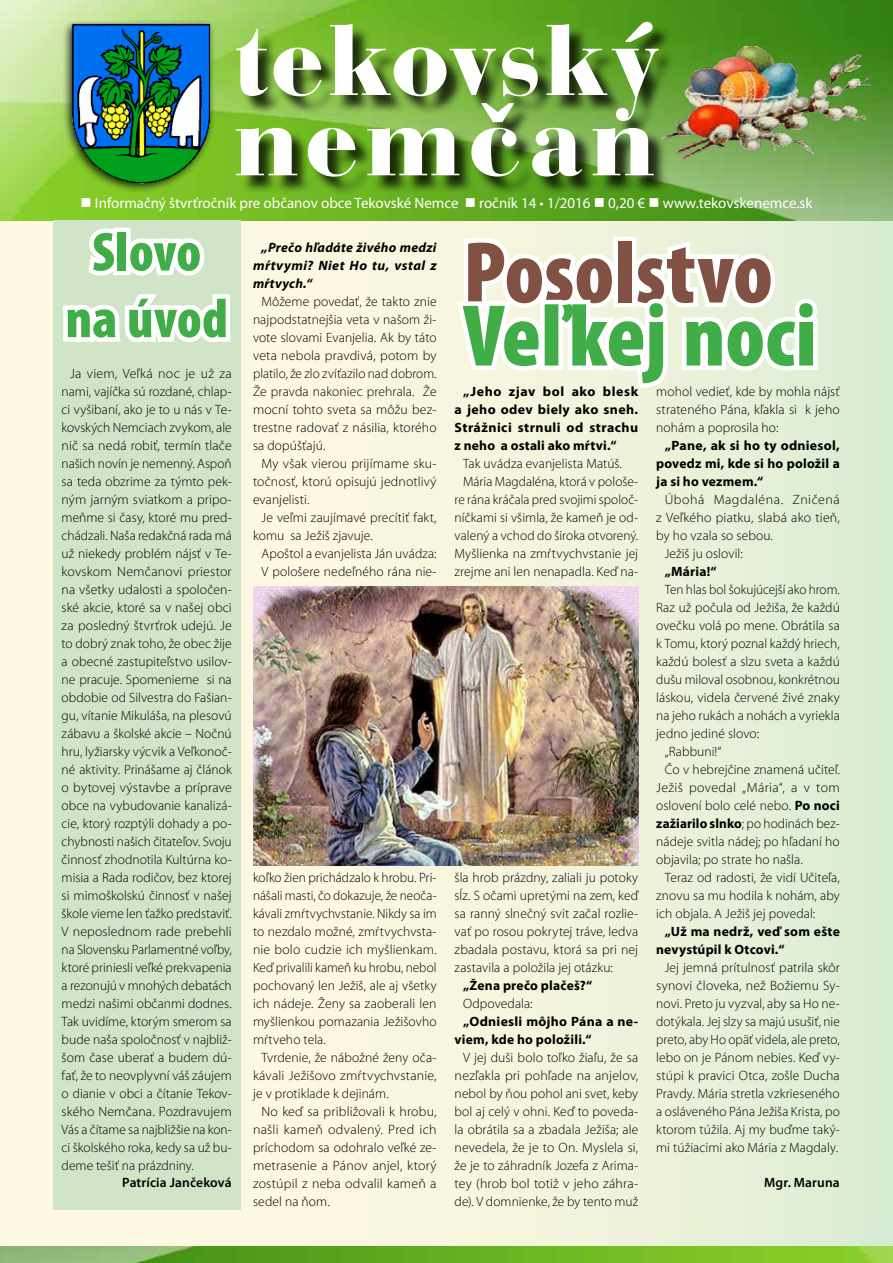
<style>
.page{position:relative;width:893px;height:1263px;background:#fff}
.page>*{position:absolute;margin:0;border:0;box-sizing:border-box;transform-origin:0 0}
.t1{font:900 105px/80.2px "Bauer Bodoni BT";letter-spacing:.04em;color:#fff}
.t2{font:900 condensed 88.5px "Mini Pro";color:#41ad49}
.t3{font:900 condensed 88.5px "Mini Pro";color:#815243}
.t4{font:900 condensed 55.5px/66.6px "Mini Pro";letter-spacing:.005em;color:#41ad49;text-align:center}
.t5{font:15px "Mini Pro";color:#fff}
.t6{font:300 13.5px/18px "Mini Pro";letter-spacing:.005em;color:#000;text-align:justify}
.t7{font:700 13.5px/18px "Mini Pro";letter-spacing:.015em;color:#000;text-align:justify}
.t8{font:italic 700 13.5px/18px "Mini Pro";letter-spacing:.025em;color:#000;text-align:justify}
.t9{font:600 13.5px "Mini Pro";letter-spacing:.01em;color:#000}
.t10{font:300 13.5px "Mini Pro";letter-spacing:.025em;color:#000}
.t11{font:300 13.5px "Mini Pro";letter-spacing:.035em;color:#000}
.s1{font-weight:700}
</style>
<div class="page">
<div style="left:0;top:0;width:893px;height:1263px;background:linear-gradient(to right,#fff9e0,#e2eed6)"></div>
<img style="left:0;top:0;width:893px;height:220px">
<img style="left:0;top:1247px;width:893px;height:16px">
<div style="left:239px;top:25px;width:437px;height:115px;background:#000;opacity:.75"></div>
<div style="left:62px;top:20px;width:154px;height:174px;background:#000;opacity:.77"></div>
<img style="left:71px;top:23px;width:140px;height:160px">
<div style="left:239px;top:106px;width:433px;height:90px;background:#000;opacity:.75"></div>
<img style="left:661px;top:46px;width:210px;height:112px">
<div style="left:53px;top:220px;width:187px;height:990px;background:#d0e4c8"></div>
<svg style="left:63px;top:227px;width:168px;height:115px"></svg>
<svg style="left:451px;top:196px;width:371px;height:197px"></svg>
<img style="left:253px;top:587px;width:385px;height:278px">
<h1 class="t1" style="left:234px;top:17px;width:427px">tekovský nemčan</h1>
<p class="t5" style="left:81px;top:195px;width:733px">■ Informačný štvrťročník pre občanov obce Tekovské Nemce ■ ročník 14 • 1/2016 ■ 0,20 € ■ www.tekovskenemce.sk</p>
<h3 class="t4" style="left:65px;top:219px;width:164px">Slovo na úvod</h3>
<p class="t6" style="left:62px;top:365px;width:172px;text-indent:9px">Ja viem, Veľká noc je už za nami, vajíčka sú rozdané, chlap&shy;ci vyšibaní, ako je to u nás v Te&shy;kovských Nemciach zvykom, ale nič sa nedá robiť, termín tlače našich novín je nemenný. Aspoň sa teda obzrime za týmto pek&shy;ným jarným sviatkom a pripo&shy;meňme si časy, ktoré mu pred&shy;chádzali. Naša redakčná rada má už niekedy problém nájsť v Te&shy;kovskom Nemčanovi priestor na všetky udalosti a spoločen&shy;ské akcie, ktoré sa v našej obci za posledný štvrťrok udejú. Je to dobrý znak toho, že obec žije a obecné zastupiteľstvo usilov&shy;ne pracuje. Spomenieme si na obdobie od Silvestra do Fašian&shy;gu, vítanie Mikuláša, na plesovú zábavu a školské akcie – Nočnú hru, lyžiarsky výcvik a Veľkonoč&shy;né aktivity. Prinášame aj článok o bytovej výstavbe a príprave obce na vybudovanie kanalizá&shy;cie, ktorý rozptýli dohady a po&shy;chybnosti našich čitateľov. Svoju činnosť zhodnotila Kultúrna ko&shy;misia a Rada rodičov, bez ktorej si mimoškolskú činnosť v našej škole vieme len ťažko predstaviť.<br>V neposlednom rade prebehli na Slovensku Parlamentné voľby, ktoré priniesli veľké prekvapenia a rezonujú v mnohých debatách medzi našimi občanmi dodnes.<br>Tak uvidíme, ktorým smerom sa bude naša spoločnosť v najbliž&shy;šom čase uberať a budem dú&shy;fať, že to neovplyvní váš záujem o dianie v obci a čítanie Tekov&shy;ského Nemčana. Pozdravujem Vás a čítame sa najbližšie na kon&shy;ci školského roka, kedy sa už bu&shy;deme tešiť na prázdniny.</p>
<p class="t9" style="left:122px;top:1174px;width:111px">Patrícia Jančeková</p>
<p class="t8" style="left:253px;top:239px;width:185px;text-indent:9px">„Prečo hľadáte živého medzi mŕtvymi? Niet Ho tu, vstal z mŕtvych.“</p>
<p class="t6" style="left:253px;top:293px;width:185px;text-indent:9px">Môžeme povedať, že takto znie najpodstatnejšia veta v našom ži&shy;vote slovami Evanjelia. Ak by táto veta nebola pravdivá, potom by platilo, že zlo zvíťazilo nad dobrom.<br>Že pravda nakoniec prehrala. Že mocní tohto sveta sa môžu bez&shy;trestne radovať z násilia, ktorého sa dopúšťajú.</p>
<p class="t6" style="left:253px;top:455px;width:185px;text-indent:9px">My však vierou prijímame sku&shy;točnosť, ktorú opisujú jednotlivý evanjelisti.</p>
<p class="t6" style="left:253px;top:509px;width:185px;text-indent:9px">Je veľmi zaujímavé precítiť fakt, komu sa Ježiš zjavuje.</p>
<p class="t6" style="left:261px;top:545px;width:177px">Apoštol a evanjelista Ján uvádza:<br>V pološere nedeľného rána nie-</p>
<p class="t6" style="left:253px;top:869px;width:185px">koľko žien prichádzalo k hrobu. Pri&shy;nášali masti, čo dokazuje, že neoča&shy;kávali zmŕtvychvstanie. Nikdy sa im to nezdalo možné, zmŕtvychvsta&shy;nie bolo cudzie ich myšlienkam.<br>Keď privalili kameň ku hrobu, nebol pochovaný len Ježiš, ale aj všetky ich nádeje. Ženy sa zaoberali len myšlienkou pomazania Ježišovho mŕtveho tela.</p>
<p class="t6" style="left:253px;top:1049px;width:185px;text-indent:9px">Tvrdenie, že nábožné ženy oča&shy;kávali Ježišovo zmŕtvychvstanie, je v protiklade k dejinám.</p>
<p class="t6" style="left:253px;top:1103px;width:185px;text-indent:9px">No keď sa približovali k hrobu, našli kameň odvalený. Pred ich príchodom sa odohralo veľké ze&shy;metrasenie a Pánov anjel, ktorý zostúpil z neba odvalil kameň a sedel na ňom.</p>
<h2 class="t3" style="left:463px;top:224px;width:311px">Posolstvo</h2>
<h2 class="t2" style="left:463px;top:287px;width:355px">Veľkej noci</h2>
<p class="t7" style="left:455px;top:383px;width:185px;text-indent:9px">„Jeho zjav bol ako blesk a jeho odev biely ako sneh.<br>Strážnici strnuli od strachu z neho a ostali ako mŕtvi.“</p>
<p class="t6" style="left:463px;top:455px;width:160px">Tak uvádza evanjelista Matúš.</p>
<p class="t6" style="left:463px;top:473px;width:177px">Mária Magdaléna, ktorá v pološe-</p>
<p class="t6" style="left:455px;top:491px;width:185px">re rána kráčala pred svojimi spoloč-</p>
<p class="t6" style="left:455px;top:509px;width:185px">níčkami si všimla, že kameň je od-</p>
<p class="t6" style="left:455px;top:527px;width:185px">valený a vchod do široka otvorený.</p>
<p class="t6" style="left:455px;top:545px;width:185px">Myšlienka na zmŕtvychvstanie jej</p>
<p class="t6" style="left:455px;top:563px;width:185px">zrejme ani len nenapadla. Keď na-</p>
<p class="t6" style="left:455px;top:869px;width:185px">šla hrob prázdny, zaliali ju potoky sĺz. S očami upretými na zem, keď sa ranný slnečný svit začal rozlie&shy;vať po rosou pokrytej tráve, ledva zbadala postavu, ktorá sa pri nej zastavila a položila jej otázku:</p>
<p class="t7" style="left:463px;top:977px;width:131px">„Žena prečo plačeš?“</p>
<p class="t6" style="left:463px;top:995px;width:71px">Odpovedala:</p>
<p class="t7" style="left:455px;top:1013px;width:185px;text-indent:9px">„Odniesli môjho Pána a ne&shy;viem, kde ho položili.“</p>
<p class="t6" style="left:455px;top:1049px;width:185px;text-indent:9px">V jej duši bolo toľko žiaľu, že sa nezľakla pri pohľade na anjelov, nebol by ňou pohol ani svet, keby bol aj celý v ohni. Keď to poveda&shy;la obrátila sa a zbadala Ježiša; ale nevedela, že je to On. Myslela si, že je to záhradník Jozefa z Arima&shy;tey (hrob bol totiž v jeho záhra&shy;de). V domnienke, že by tento muž</p>
<p class="t6" style="left:656px;top:383px;width:185px">mohol vedieť, kde by mohla nájsť strateného Pána, kľakla si k jeho nohám a poprosila ho:</p>
<p class="t7" style="left:656px;top:437px;width:185px;text-indent:9px">„Pane, ak si ho ty odniesol, povedz mi, kde si ho položil a ja si ho vezmem.“</p>
<p class="t11" style="left:665px;top:492px;width:177px">Úbohá Magdaléna. Zničená</p>
<p class="t6" style="left:656px;top:509px;width:185px">z Veľkého piatku, slabá ako tieň,</p>
<p class="t6" style="left:656px;top:527px;width:118px">by ho vzala so sebou.</p>
<p class="t6" style="left:665px;top:545px;width:80px">Ježiš ju oslovil:</p>
<p class="t7" style="left:665px;top:563px;width:54px">„Mária!“</p>
<p class="t6" style="left:665px;top:581px;width:177px">Ten hlas bol šokujúcejší ako hrom.</p>
<p class="t6" style="left:656px;top:599px;width:185px">Raz už počula od Ježiša, že každú</p>
<p class="t6" style="left:656px;top:617px;width:185px">ovečku volá po mene. Obrátila sa</p>
<p class="t6" style="left:656px;top:635px;width:185px">k Tomu, ktorý poznal každý hriech,</p>
<p class="t6" style="left:656px;top:653px;width:185px">každú bolesť a slzu sveta a každú</p>
<p class="t6" style="left:656px;top:671px;width:185px">dušu miloval osobnou, konkrétnou</p>
<p class="t6" style="left:656px;top:689px;width:185px">láskou, videla červené živé znaky</p>
<p class="t6" style="left:656px;top:707px;width:185px">na jeho rukách a nohách a vyriekla</p>
<p class="t6" style="left:656px;top:725px;width:104px">jedno jediné slovo:</p>
<p class="t6" style="left:665px;top:743px;width:58px">„Rabbuni!“</p>
<p class="t6" style="left:665px;top:761px;width:177px">Čo v hebrejčine znamená učiteľ.</p>
<p class="t10" style="left:656px;top:780px;width:185px">Ježiš povedal „Mária“, a v tom</p>
<p class="t6" style="left:656px;top:797px;width:185px">oslovení bolo celé nebo. <span class="s1">Po noci</span></p>
<p class="t6" style="left:656px;top:815px;width:185px"><span class="s1">zažiarilo slnko</span>; po hodinách bez-</p>
<p class="t6" style="left:656px;top:833px;width:185px">nádeje svitla nádej; po hľadaní ho</p>
<p class="t6" style="left:656px;top:851px;width:148px">objavila; po strate ho našla.</p>
<p class="t6" style="left:665px;top:869px;width:177px">Teraz od radosti, že vidí Učiteľa,</p>
<p class="t6" style="left:656px;top:887px;width:185px">znovu sa mu hodila k nohám, aby</p>
<p class="t6" style="left:656px;top:905px;width:161px">ich objala. A Ježiš jej povedal:</p>
<p class="t7" style="left:656px;top:923px;width:185px;text-indent:9px">„Už ma nedrž, veď som ešte nevystúpil k Otcovi.“</p>
<p class="t6" style="left:656px;top:959px;width:185px;text-indent:9px">Jej jemná prítulnosť patrila skôr synovi človeka, než Božiemu Sy&shy;novi. Preto ju vyzval, aby sa Ho ne&shy;dotýkala. Jej slzy sa majú usušiť, nie preto, aby Ho opäť videla, ale preto, lebo on je Pánom nebies. Keď vy&shy;stúpi k pravici Otca, zošle Ducha Pravdy. Mária stretla vzkrieseného a osláveného Pána Ježiša Krista, po ktorom túžila. Aj my buďme taký&shy;mi túžiacimi ako Mária z Magdaly.</p>
<p class="t9" style="left:764px;top:1175px;width:77px">Mgr. Maruna</p>
</div>
